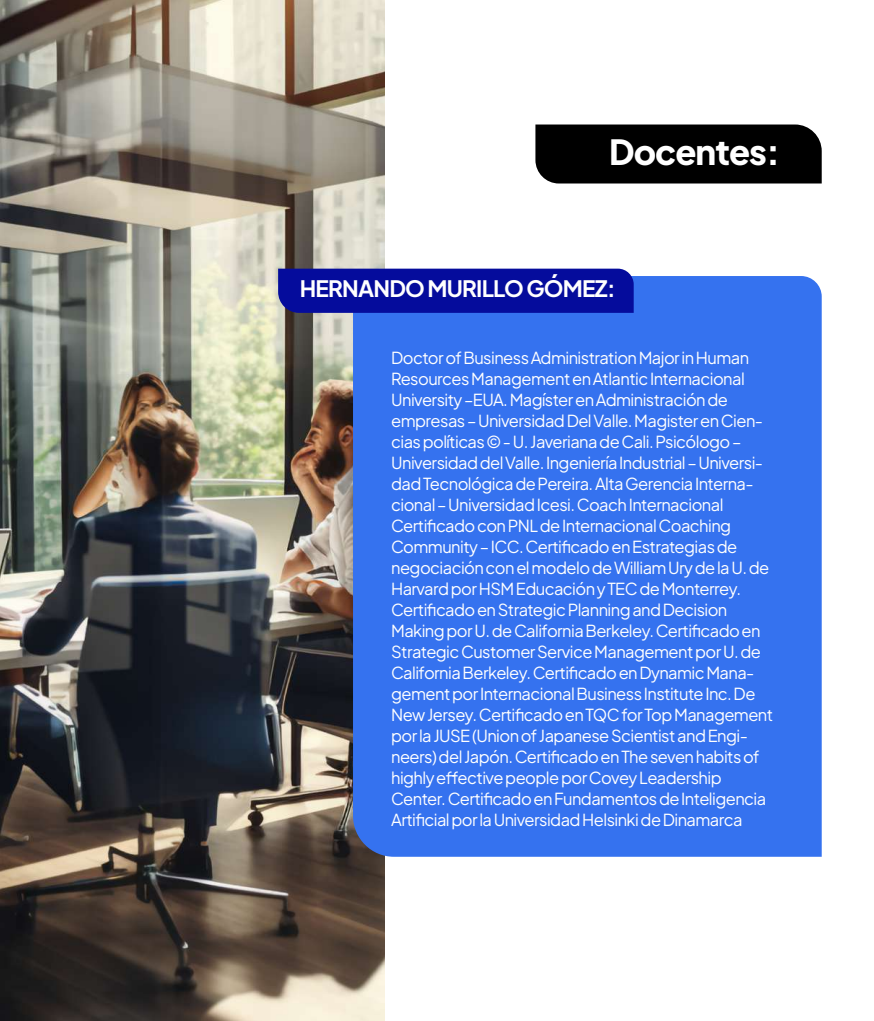
<style>
.page{position:relative;width:874px;height:1021px;background:#fff}
.page>*{position:absolute;margin:0;border:0;box-sizing:border-box;transform-origin:0 0}
.t1{font:800 34.5px "Plus Jakarta Sans";letter-spacing:-.025em;color:#fff}
.t2{font:700 22.5px "Plus Jakarta Sans";letter-spacing:-.035em;color:#fff}
.t3{font:16.5px/21px "Plus Jakarta Sans";letter-spacing:-.035em;color:#fff}
</style>
<div class="page">
<img style="left:0;top:0;width:385px;height:1020px">
<div style="left:353px;top:276px;width:468px;height:580px;background:#3572ef"></div>
<div style="left:278px;top:268px;width:356px;height:45px;background:#050c9c"></div>
<div style="left:535px;top:124px;width:286px;height:59px;background:#000"></div>
<h1 class="t1" style="left:609px;top:120px;width:173px">Docentes:</h1>
<h2 class="t2" style="left:300px;top:268px;width:317px">HERNANDO MURILLO GÓMEZ:</h2>
<p class="t3" style="left:391px;top:345px;width:384px">Doctor of Business Administration Major in Human Resources Management en Atlantic Internacional University –EUA. Magíster en Administración de empresas – Universidad Del Valle. Magister en Cien&shy;cias políticas © - U. Javeriana de Cali. Psicólogo – Universidad del Valle. Ingeniería Industrial – Universi&shy;dad Tecnológica de Pereira. Alta Gerencia Interna&shy;cional – Universidad Icesi. Coach Internacional Certificado con PNL de Internacional Coaching Community – ICC. Certificado en Estrategias de negociación con el modelo de William Ury de la U. de Harvard por HSM Educación y TEC de Monterrey.<br>Certificado en Strategic Planning and Decision Making por U. de California Berkeley. Certificado en Strategic Customer Service Management por U. de California Berkeley. Certificado en Dynamic Mana&shy;gement por Internacional Business Institute Inc. De New Jersey. Certificado en TQC for Top Management por la JUSE (Union of Japanese Scientist and Engi&shy;neers) del Japón. Certificado en The seven habits of highly effective people por Covey Leadership Center. Certificado en Fundamentos de Inteligencia Artificial por la Universidad Helsinki de Dinamarca</p>
</div>
